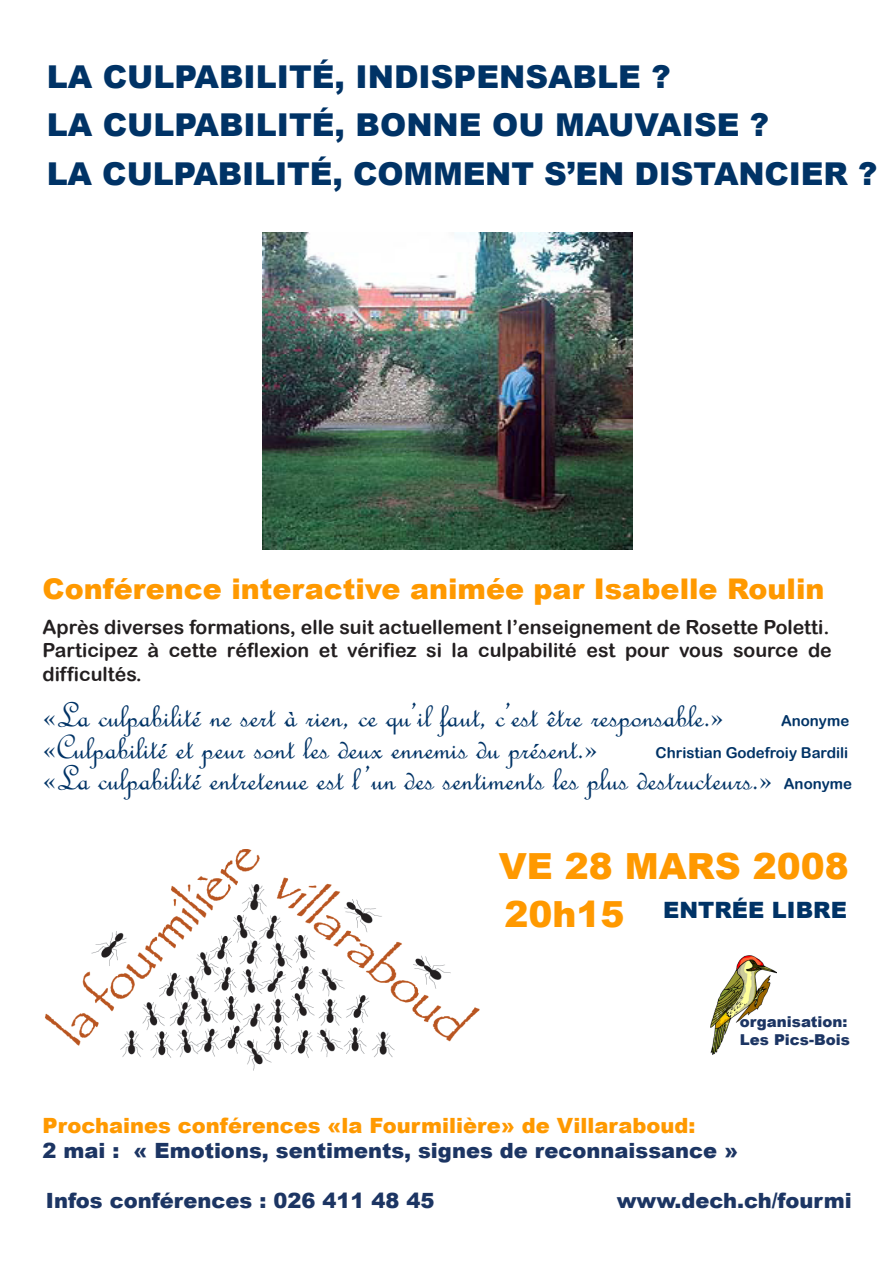
<style>
.page{position:relative;width:893px;height:1263px;background:#fff}
.page>*{position:absolute;margin:0;border:0;box-sizing:border-box;transform-origin:0 0}
.t1{font:36px/31.5px "French Script";color:#036}
.t2{font:900 36px "Arial";color:#f90}
.t3{font:900 31.5px "Arial";color:#036}
.t4{font:900 28.5px "Arial";color:#f90}
.t5{font:900 22.5px "Arial";color:#036}
.t6{font:900 21px "Arial";color:#1c3563}
.t7{font:900 21px "Arial";color:#f90}
.t8{font:19.5px/23.4px "Arial Rounded MT Bold";color:#231f20}
.t9{font:15px "Arial Rounded MT Bold";color:#036}
.Corps_de_texte{font:900 15px "Arial";color:#1c3563}
</style>
<div class="page">
<img style="left:45px;top:849px;width:434px;height:222px">
<img style="left:710px;top:955px;width:66px;height:99px">
<img style="left:262px;top:232px;width:371px;height:318px">
<p class="t3" style="left:47px;top:54px;width:625px">La culpabilité, indispensable ?</p>
<p class="t3" style="left:47px;top:102px;width:724px">La culpabilité, bonne ou mauvaise ?</p>
<p class="t3" style="left:47px;top:151px;width:832px">La culpabilité, comment s’en distAncier ?</p>
<p class="t4" style="left:43px;top:568px;width:784px">Conférence interactive animée par Isabelle Roulin</p>
<p class="t8" style="left:43px;top:615px;width:788px">Après diverses formations, elle suit actuellement l’enseignement de Rosette Poletti.</p>
<p class="t8" style="left:43px;top:638px;width:791px">Participez à cette réflexion et vérifiez si la culpabilité est pour vous source de difficultés.</p>
<p class="t1" style="left:43px;top:699px;width:683px">«La culpabilité ne sert à rien, ce qu’il faut, c’est être responsable.» «Culpabilité et peur sont les deux ennemis du présent.»</p>
<p class="t1" style="left:43px;top:762px;width:731px">«La culpabilité entretenue est l ’un des sentiments les plus destructeurs.»</p>
<p class="t9" style="left:781px;top:712px;width:70px">Anonyme</p>
<p class="t9" style="left:656px;top:743px;width:194px">Christian Godefroiy Bardili</p>
<p class="t9" style="left:784px;top:775px;width:70px">Anonyme</p>
<p class="t2" style="left:499px;top:840px;width:352px">VE 28 mars 2008</p>
<p class="t2" style="left:504px;top:888px;width:122px">20h15</p>
<p class="t5" style="left:663px;top:893px;width:185px">Entrée libre</p>
<p class="Corps_de_texte" style="left:740px;top:1011px;width:109px">organisation:</p>
<p class="Corps_de_texte" style="left:740px;top:1029px;width:111px">Les Pics-Bois</p>
<p class="t7" style="left:43px;top:1110px;width:654px">Prochaines conférences «la Fourmilière» de Villaraboud:</p>
<p class="t6" style="left:43px;top:1135px;width:697px">2 mai : « Emotions, sentiments, signes de reconnaissance »</p>
<p class="t6" style="left:46px;top:1185px;width:390px">I nfos conférences : 026 411 48 45</p>
<p class="t6" style="left:617px;top:1185px;width:237px">www.dech.ch/fourmi</p>
</div>
